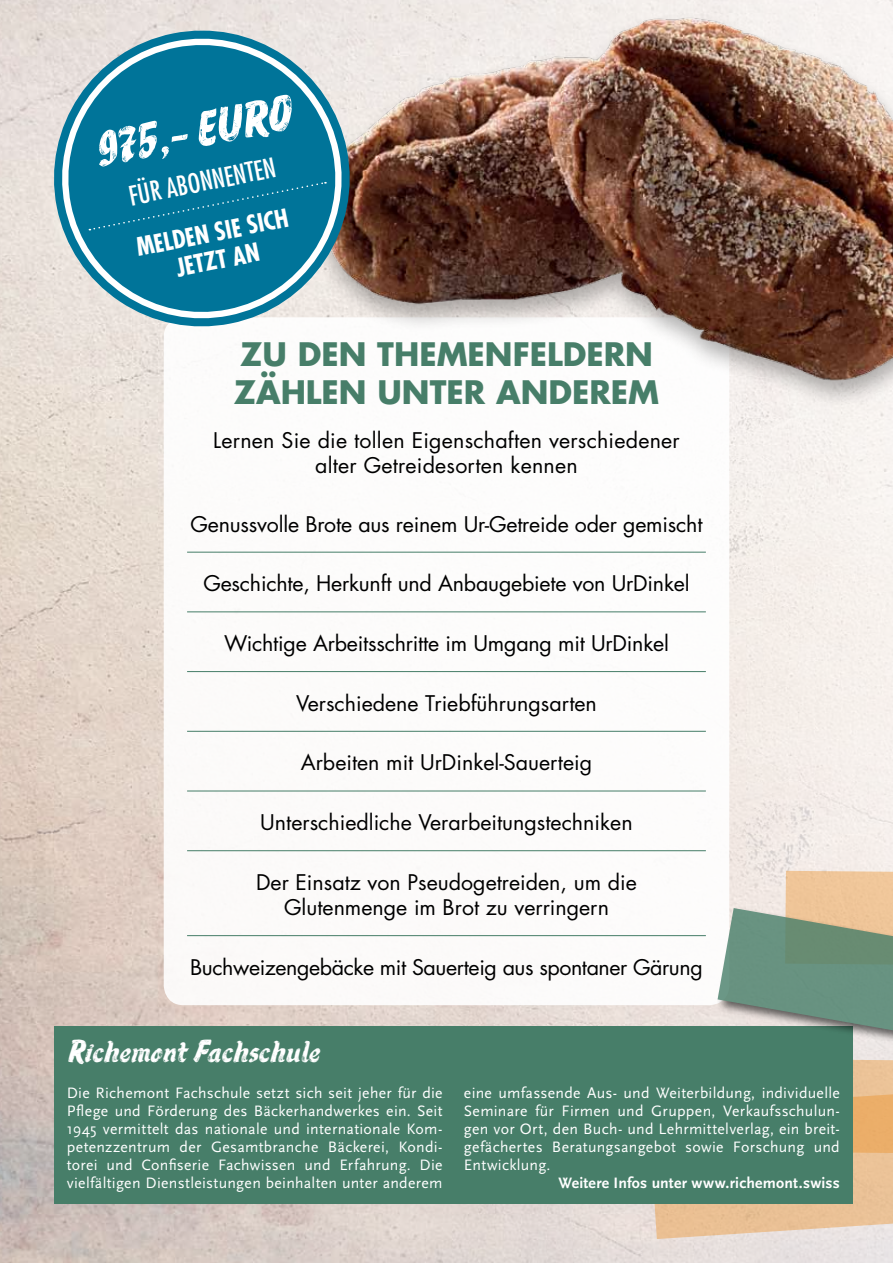
<style>
.page{position:relative;width:893px;height:1263px;background:#fff}
.page>*{position:absolute;margin:0;border:0;box-sizing:border-box;transform-origin:0 0}
.t1{font:44.1px "Chale Brush";color:#fff}
.t2{font:700 31.5px "Futura";color:#477e69}
.t3{font:28.5px "Chale Brush";letter-spacing:.01em;color:#fff}
.t4{font:condensed 26.4px "Futura";color:#fff}
.t5{font:700 condensed 24.75px/28px "Futura";color:#fff;text-align:center}
.t6{font:21px/25.2px "Futura";color:#000;text-align:center}
.t7{font:21px "Futura";letter-spacing:-.02em;color:#000}
.t8{font:15.75px/18px "Scala Sans";letter-spacing:.02em;color:#fff;text-align:justify}
.t9{font:700 15.75px "Scala Sans";letter-spacing:.01em;color:#fff}
</style>
<div class="page">
<img style="left:0;top:0;width:893px;height:1263px">
<div style="left:54px;top:1026px;width:799px;height:177px;background:#477e69"></div>
<div style="left:164px;top:317px;width:565px;height:688px;background:#fff;border-radius:20px"></div>
<hr style="left:187px;top:552px;width:519px;height:1px;background:#477e69">
<hr style="left:187px;top:611px;width:519px;height:1px;background:#477e69">
<hr style="left:187px;top:671px;width:519px;height:1px;background:#477e69">
<hr style="left:187px;top:731px;width:519px;height:1px;background:#477e69">
<hr style="left:187px;top:790px;width:519px;height:1px;background:#477e69">
<hr style="left:187px;top:850px;width:519px;height:1px;background:#477e69">
<hr style="left:187px;top:935px;width:519px;height:1px;background:#477e69">
<img style="left:261px;top:0;width:632px;height:409px">
<svg style="left:45px;top:26px;width:313px;height:305px;background:#d3ccc8"></svg>
<svg style="left:57px;top:33px;width:290px;height:291px;background:#4696af"></svg>
<div style="left:89px;top:181px;width:237px;height:50px;background:#007499"></div>
<svg style="left:648px;top:871px;width:245px;height:368px"></svg>
<h1 class="t1" style="left:90px;top:124px;width:201px;rotate:-11deg">975,- Euro</h1>
<h3 class="t4" style="left:126px;top:179px;width:151px;rotate:-11deg">für abonnenten</h3>
<h3 class="t5" style="left:134px;top:233px;width:156px;rotate:-11deg">Melden sie sich jetzt an</h3>
<h2 class="t2" style="left:240px;top:332px;width:344px">ZU DEN THEMENFELDER</h2>
<h2 class="t2" style="left:625px;top:332px;width:29px">N</h2>
<h2 class="t2" style="left:234px;top:370px;width:335px">ZÄHLEN UNTER ANDERE</h2>
<h2 class="t2" style="left:628px;top:370px;width:32px">M</h2>
<h3 class="t6" style="left:213px;top:427px;width:468px">Lernen Sie die tollen Eigenschaften verschiedener alter Getreidesorten kennen</h3>
<h3 class="t6" style="left:190px;top:511px;width:513px">Genussvolle Brote aus reinem Ur-Getreide oder gemischt</h3>
<h3 class="t6" style="left:203px;top:571px;width:488px">Geschichte, Herkunft und Anbaugebiete von UrDinkel</h3>
<h3 class="t6" style="left:224px;top:630px;width:446px">Wichtige Arbeitsschritte im Umgang mit UrDinkel</h3>
<h3 class="t6" style="left:296px;top:690px;width:302px">Verschiedene Triebführungsarten</h3>
<h3 class="t6" style="left:301px;top:750px;width:293px">Arbeiten mit UrDinkel-Sauerteig</h3>
<h3 class="t6" style="left:260px;top:809px;width:374px">Unterschiedliche Verarbeitungstechniken</h3>
<h3 class="t6" style="left:256px;top:869px;width:382px">Der Einsatz von Pseudogetreiden, um die<br>Glutenmenge im Brot zu verringern</h3>
<h3 class="t7" style="left:190px;top:952px;width:514px">Buchweizengebäcke mit Sauerteig aus spontaner Gärung</h3>
<h3 class="t3" style="left:67px;top:1034px;width:255px">Richemont Fachschule</h3>
<p class="t8" style="left:67px;top:1084px;width:377px">Die Richemont Fachschule setzt sich seit jeher für die Pflege und Förderung des Bäckerhandwerkes ein. Seit 1945 vermittelt das nationale und internationale Kom&shy;petenzzentrum der Gesamtbranche Bäckerei, Kondi&shy;torei und Confiserie Fachwissen und Erfahrung. Die vielfältigen Dienstleistungen beinhalten unter anderem</p>
<p class="t8" style="left:464px;top:1084px;width:377px">eine umfassende Aus- und Weiterbildung, individuelle Seminare für Firmen und Gruppen, Verkaufsschulun&shy;gen vor Ort, den Buch- und Lehrmittelverlag, ein breit&shy;gefächertes Beratungsangebot sowie Forschung und Entwicklung.</p>
<p class="t9" style="left:558px;top:1174px;width:283px">Weitere Infos unter www.richemont.swiss</p>
</div>
